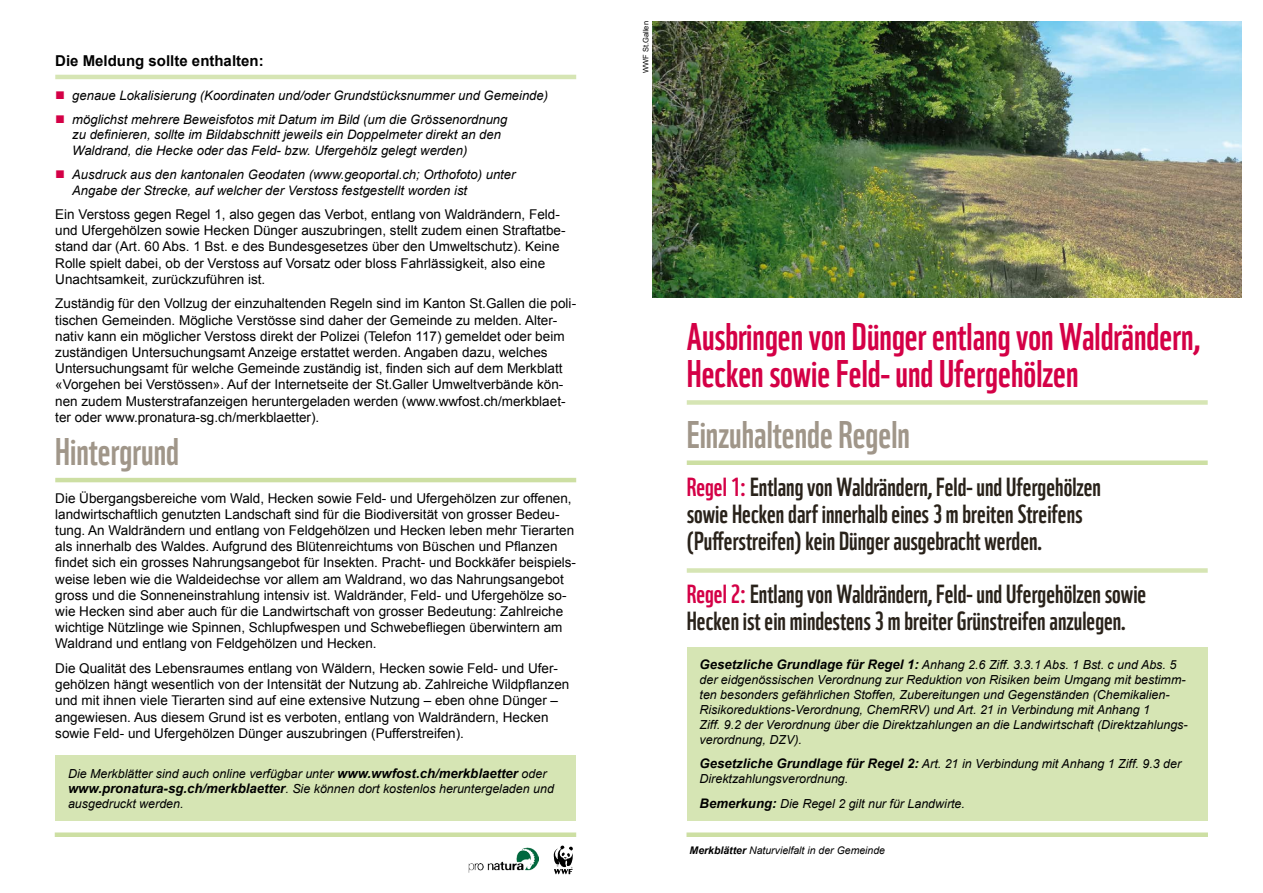
<style>
.page{position:relative;width:1263px;height:893px;background:#fff}
.page>*{position:absolute;margin:0;border:0;box-sizing:border-box;transform-origin:0 0}
.t1{font:37.5px/37.5px "WWF";color:#d40046}
.t2{font:37.5px "WWF";color:#a09689}
.t3{font:25.5px/27px "WWF";color:#29221a}
.t4{font:700 15px "Arial";color:#000}
.t5{font:13.5px/16.2px "Arial";color:#000}
.t6{font:italic 13.05px/15.6px "Arial";color:#000}
.t7{font:italic 12.45px/15px "Arial";color:#000}
.t8{font:italic 10.5px "Arial";color:#000}
.t9{font:7.5px "Arial";color:#000}
.s1{font-style:normal;font-size:16.5px;color:#d40046}
.s2{font-weight:700;font-size:13.2px}
.s3{color:#d40046}
.s4{font-weight:700}
</style>
<div class="page">
<div style="left:55px;top:832px;width:521px;height:5px;background:#cddfa3"></div>
<div style="left:686px;top:832px;width:522px;height:5px;background:#cddfa3"></div>
<svg style="left:553px;top:845px;width:20px;height:30px"></svg>
<img style="left:468px;top:847px;width:70px;height:25px">
<hr style="left:55px;top:75px;width:521px;height:4px;background:#d6e5b4">
<hr style="left:55px;top:478px;width:521px;height:4px;background:#cddfa3">
<div style="left:55px;top:755px;width:521px;height:66px;background:#d6e5b4"></div>
<div style="left:687px;top:400px;width:521px;height:5px;background:#d6e5b4"></div>
<div style="left:687px;top:460px;width:521px;height:5px;background:#cddfa3"></div>
<div style="left:687px;top:568px;width:521px;height:5px;background:#d6e5b4"></div>
<div style="left:687px;top:647px;width:521px;height:173px;background:#d6e5b4"></div>
<img style="left:653px;top:21px;width:589px;height:276px">
<p class="t4" style="left:55px;top:53px;width:210px">Die Meldung sollte enthalten:</p>
<p class="t6" style="left:55px;top:87px;width:494px"><span class="s1">■</span> genaue Lokalisierung (Koordinaten und/oder Grundstücksnummer und Gemeinde)</p>
<p class="t6" style="left:72px;top:111px;width:437px;text-indent:-17px"><span class="s1">■</span> möglichst mehrere Beweisfotos mit Datum im Bild (um die Grössenordnung zu definieren, sollte im Bildabschnitt jeweils ein Doppelmeter direkt an den<br>Waldrand, die Hecke oder das Feld- bzw. Ufergehölz gelegt werden)</p>
<p class="t6" style="left:72px;top:167px;width:445px;text-indent:-17px"><span class="s1">■</span> Ausdruck aus den kantonalen Geodaten (www.geoportal.ch; Orthofoto) unter<br>Angabe der Strecke, auf welcher der Verstoss festgestellt worden ist</p>
<p class="t5" style="left:55px;top:206px;width:512px">Ein Verstoss gegen Regel 1, also gegen das Verbot, entlang von Waldrändern, Feld&shy;und Ufergehölzen sowie Hecken Dünger auszubringen, stellt zudem einen Straftatbe&shy;stand dar (Art. 60 Abs. 1 Bst. e des Bundesgesetzes über den Umweltschutz). Keine Rolle spielt dabei, ob der Verstoss auf Vorsatz oder bloss Fahrlässigkeit, also eine Unachtsamkeit, zurückzuführen ist.</p>
<p class="t5" style="left:55px;top:296px;width:522px">Zuständig für den Vollzug der einzuhaltenden Regeln sind im Kanton St.Gallen die poli&shy;tischen Gemeinden. Mögliche Verstösse sind daher der Gemeinde zu melden. Alter&shy;nativ kann ein möglicher Verstoss direkt der Polizei (Telefon 117) gemeldet oder beim zuständigen Untersuchungsamt Anzeige erstattet werden. Angaben dazu, welches Untersuchungsamt für welche Gemeinde zuständig ist, finden sich auf dem Merkblatt «Vorgehen bei Verstössen». Auf der Internetseite der St.Galler Umweltverbände kön&shy;nen zudem Musterstrafanzeigen heruntergeladen werden (www.wwfost.ch/merkblaet&shy;ter oder www.pronatura-sg.ch/merkblaetter).</p>
<h1 class="t2" style="left:55px;top:422px;width:125px">Hintergrund</h1>
<p class="t5" style="left:55px;top:490px;width:522px">Die Übergangsbereiche vom Wald, Hecken sowie Feld- und Ufergehölzen zur offenen, landwirtschaftlich genutzten Landschaft sind für die Biodiversität von grosser Bedeu&shy;tung. An Waldrändern und entlang von Feldgehölzen und Hecken leben mehr Tierarten als innerhalb des Waldes. Aufgrund des Blütenreichtums von Büschen und Pflanzen findet sich ein grosses Nahrungsangebot für Insekten. Pracht- und Bockkäfer beispiels&shy;weise leben wie die Waldeidechse vor allem am Waldrand, wo das Nahrungsangebot gross und die Sonneneinstrahlung intensiv ist. Waldränder, Feld- und Ufergehölze so&shy;wie Hecken sind aber auch für die Landwirtschaft von grosser Bedeutung: Zahlreiche wichtige Nützlinge wie Spinnen, Schlupfwespen und Schwebefliegen überwintern am Waldrand und entlang von Feldgehölzen und Hecken.</p>
<p class="t5" style="left:55px;top:660px;width:515px">Die Qualität des Lebensraumes entlang von Wäldern, Hecken sowie Feld- und Ufer&shy;gehölzen hängt wesentlich von der Intensität der Nutzung ab. Zahlreiche Wildpflanzen und mit ihnen viele Tierarten sind auf eine extensive Nutzung – eben ohne Dünger – angewiesen. Aus diesem Grund ist es verboten, entlang von Waldrändern, Hecken sowie Feld- und Ufergehölzen Dünger auszubringen (Pufferstreifen).</p>
<p class="t7" style="left:68px;top:765px;width:487px;line-height:15.5px">Die Merkblätter sind auch online verfügbar unter <span class="s2">www.wwfost.ch/merkblaetter</span> oder <span class="s2">www.pronatura-sg.ch/merkblaetter</span>. Sie können dort kostenlos heruntergeladen und ausgedruckt werden.</p>
<p class="t9" style="left:642px;top:73px;width:53px;rotate:-90deg">WWF St.Gallen</p>
<h1 class="t1" style="left:687px;top:314px;width:515px">Ausbringen von Dünger entlang von Waldrändern,<br>Hecken sowie Feld- und Ufergehölzen</h1>
<h1 class="t2" style="left:687px;top:405px;width:225px">Einzuhaltende Regeln</h1>
<h2 class="t3" style="left:687px;top:471px;width:416px"><span class="s3">Regel 1:</span> Entlang von Waldrändern, Feld- und Ufergehölzen sowie Hecken darf innerhalb eines 3 m breiten Streifens (Pufferstreifen) kein Dünger ausgebracht werden.</h2>
<h2 class="t3" style="left:687px;top:577px;width:461px"><span class="s3">Regel 2:</span> Entlang von Waldrändern, Feld- und Ufergehölzen sowie<br>Hecken ist ein mindestens 3 m breiter Grünstreifen anzulegen.</h2>
<p class="t7" style="left:699px;top:657px;width:490px"><span class="s2">Gesetzliche Grundlage für Regel 1:</span> Anhang 2.6 Ziff. 3.3.1 Abs. 1 Bst. c und Abs. 5 der eidgenössischen Verordnung zur Reduktion von Risiken beim Umgang mit bestimm&shy;ten besonders gefährlichen Stoffen, Zubereitungen und Gegenständen (Chemikalien-Risikoreduktions-Verordnung, ChemRRV) und Art. 21 in Verbindung mit Anhang 1<br>Ziff. 9.2 der Verordnung über die Direktzahlungen an die Landwirtschaft (Direktzahlungs&shy;verordnung, DZV).</p>
<p class="t7" style="left:699px;top:756px;width:483px"><span class="s2">Gesetzliche Grundlage für Regel 2:</span> Art. 21 in Verbindung mit Anhang 1 Ziff. 9.3 der<br>Direktzahlungsverordnung.</p>
<p class="t7" style="left:699px;top:796px;width:267px"><span class="s2">Bemerkung:</span> Die Regel 2 gilt nur für Landwirte.</p>
<p class="t8" style="left:690px;top:844px;width:197px"><span class="s4">Merkblätter</span> Naturvielfalt in der Gemeinde</p>
</div>
